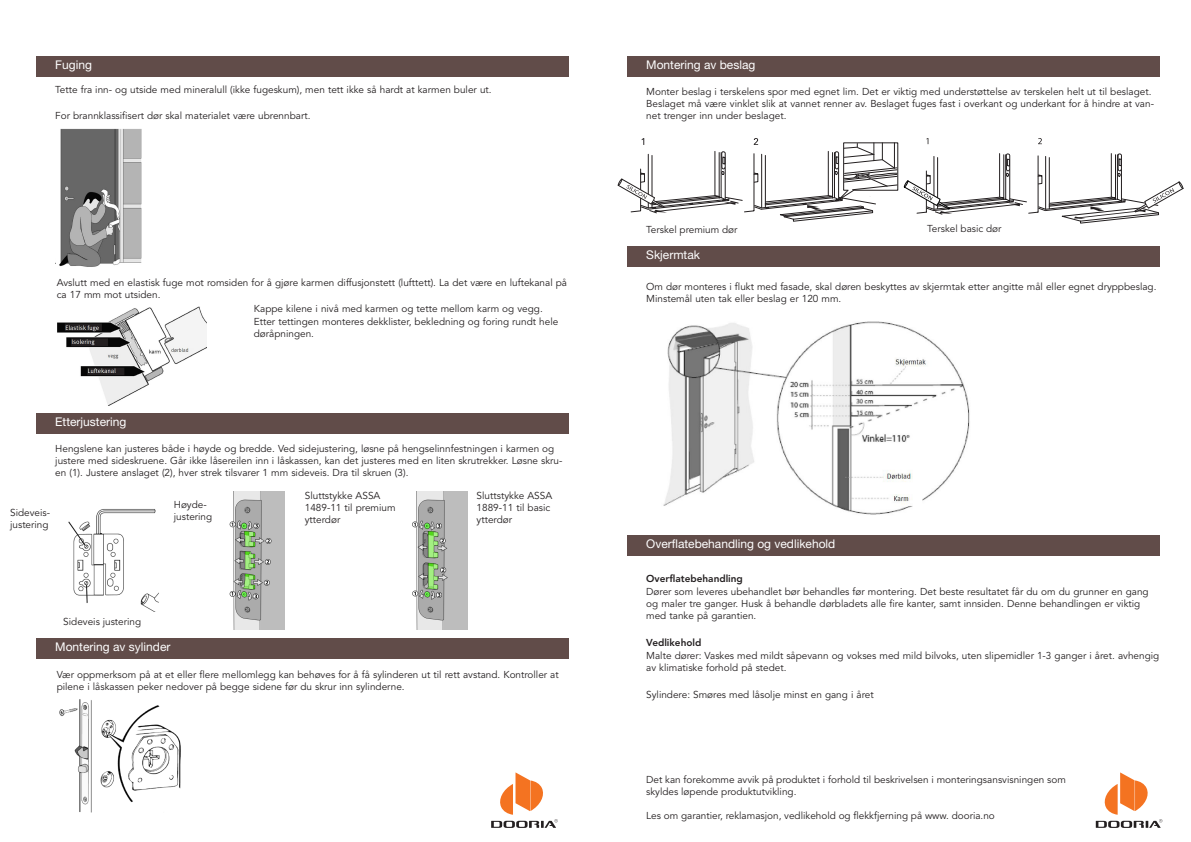
<style>
.page{position:relative;width:1191px;height:842px;background:#fff}
.page>*{position:absolute;margin:0;border:0;box-sizing:border-box;transform-origin:0 0}
.t1{font:12px "Leonberg";color:#fff}
.t2{font:10px/12px "Avenir LT Std";color:#231f20}
.t3{font:800 10px "Avenir LT Std";color:#231f20}
</style>
<div class="page">
<img style="left:663px;top:321px;width:307px;height:194px">
<img style="left:68px;top:509px;width:91px;height:103px">
<svg style="left:491px;top:772px;width:67px;height:56px"></svg>
<div style="left:36px;top:57px;width:532px;height:20px;background:#614c49"></div>
<img style="left:55px;top:128px;width:86px;height:139px">
<img style="left:57px;top:306px;width:149px;height:100px">
<div style="left:36px;top:413px;width:532px;height:21px;background:#614c49"></div>
<div style="left:36px;top:638px;width:532px;height:21px;background:#614c49"></div>
<img style="left:59px;top:699px;width:122px;height:114px">
<div style="left:627px;top:57px;width:532px;height:20px;background:#614c49"></div>
<div style="left:627px;top:246px;width:532px;height:21px;background:#614c49"></div>
<svg style="left:1095px;top:772px;width:67px;height:56px"></svg>
<div style="left:627px;top:535px;width:532px;height:21px;background:#614c49"></div>
<img style="left:412px;top:491px;width:55px;height:138px">
<img style="left:229px;top:491px;width:55px;height:138px">
<div style="left:47px;top:508px;width:45px;height:13px;background:#fff"></div>
<div style="left:101px;top:515px;width:53px;height:17px;background:#fff"></div>
<div style="left:77px;top:604px;width:44px;height:13px;background:#fff"></div>
<div style="left:47px;top:604px;width:32px;height:13px;background:#fff"></div>
<svg style="left:617px;top:138px;width:567px;height:86px"></svg>
<p class="t1" style="left:55px;top:58px;width:38px">Fuging</p>
<p class="t2" style="left:55px;top:83px;width:438px">Tette fra inn- og utside med mineralull (ikke fugeskum), men tett ikke så hardt at karmen buler ut.</p>
<p class="t2" style="left:55px;top:110px;width:257px">For brannklassifisert dør skal materialet være ubrennbart.</p>
<p class="t2" style="left:57px;top:277px;width:512px">Avslutt med en elastisk fuge mot romsiden for å gjøre karmen diffusjonstett (lufttett). La det være en luftekanal på ca 17 mm mot utsiden.</p>
<p class="t2" style="left:254px;top:302px;width:306px;line-height:13.4px">Kappe kilene i nivå med karmen og tette mellom karm og vegg.<br>Etter tettingen monteres dekklister, bekledning og foring rundt hele</p>
<p class="t2" style="left:254px;top:328px;width:62px">døråpningen.</p>
<p class="t1" style="left:55px;top:414px;width:73px">Etterjustering</p>
<p class="t2" style="left:55px;top:443px;width:508px">Hengslene kan justeres både i høyde og bredde. Ved sidejustering, løsne på hengselinnfestningen i karmen og justere med sideskruene. Går ikke låsereilen inn i låskassen, kan det justeres med en liten skrutrekker. Løsne skru&shy;en (1). Justere anslaget (2), hver strek tilsvarer 1 mm sideveis. Dra til skruen (3).</p>
<p class="t2" style="left:10px;top:506px;width:42px">Sideveis&shy;justering</p>
<p class="t2" style="left:174px;top:498px;width:40px">Høyde&shy;justering</p>
<p class="t2" style="left:63px;top:616px;width:79px">Sideveis justering</p>
<p class="t2" style="left:305px;top:490px;width:92px">Sluttstykke ASSA<br>1489-11 til premium ytterdør</p>
<p class="t2" style="left:476px;top:490px;width:77px">Sluttstykke ASSA<br>1889-11 til basic ytterdør</p>
<p class="t1" style="left:55px;top:639px;width:117px">Montering av sylinder</p>
<p class="t2" style="left:57px;top:669px;width:503px">Vær oppmerksom på at et eller flere mellomlegg kan behøves for å få sylinderen ut til rett avstand. Kontroller at pilene i låskassen peker nedover på begge sidene før du skrur inn sylinderne.</p>
<p class="t1" style="left:646px;top:58px;width:111px">Montering av beslag</p>
<p class="t2" style="left:646px;top:85px;width:509px">Monter beslag i terskelens spor med egnet lim. Det er viktig med understøttelse av terskelen helt ut til beslaget.<br>Beslaget må være vinklet slik at vannet renner av. Beslaget fuges fast i overkant og underkant for å hindre at van&shy;net trenger inn under beslaget.</p>
<p class="t2" style="left:646px;top:224px;width:93px">Terskel premium dør</p>
<p class="t2" style="left:927px;top:223px;width:76px">Terskel basic dør</p>
<p class="t1" style="left:646px;top:247px;width:55px">Skjermtak</p>
<p class="t2" style="left:646px;top:280px;width:512px">Om dør monteres i flukt med fasade, skal døren beskyttes av skjermtak etter angitte mål eller egnet dryppbeslag.<br>Minstemål uten tak eller beslag er 120 mm.</p>
<p class="t1" style="left:646px;top:536px;width:191px">Overflatebehandling og vedlikehold</p>
<p class="t3" style="left:646px;top:572px;width:98px">Overflatebehandling</p>
<p class="t2" style="left:646px;top:586px;width:504px">Dører som leveres ubehandlet bør behandles før montering. Det beste resultatet får du om du grunner en gang og maler tre ganger. Husk å behandle dørbladets alle fire kanter, samt innsiden. Denne behandlingen er viktig med tanke på garantien.</p>
<p class="t3" style="left:646px;top:637px;width:57px">Vedlikehold</p>
<p class="t2" style="left:646px;top:650px;width:514px">Malte dører: Vaskes med mildt såpevann og vokses med mild bilvoks, uten slipemidler 1-3 ganger i året. avhengig av klimatiske forhold på stedet.</p>
<p class="t2" style="left:646px;top:689px;width:229px">Sylindere: Smøres med låsolje minst en gang i året</p>
<p class="t2" style="left:646px;top:774px;width:421px">Det kan forekomme avvik på produktet i forhold til beskrivelsen i monteringsansvisningen som skyldes løpende produktutvikling.</p>
<p class="t2" style="left:646px;top:810px;width:350px">Les om garantier, reklamasjon, vedlikehold og flekkfjerning på www. dooria.no</p>
</div>
